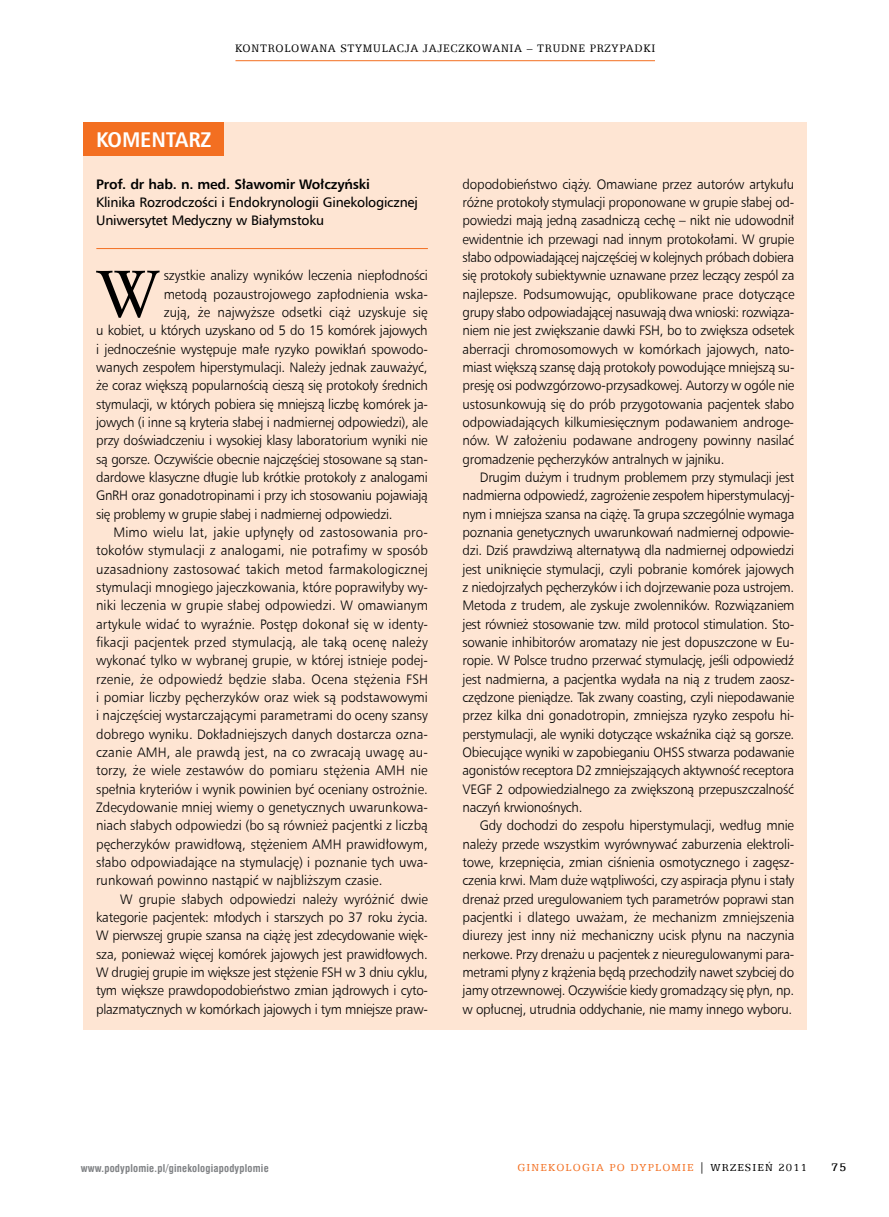
<style>
.page{position:relative;width:889px;height:1217px;background:#fff}
.page>*{position:absolute;margin:0;border:0;box-sizing:border-box;transform-origin:0 0}
.t1{font:66.3px "Class Garmnd EU";color:#000}
.t2{font:700 21.3px "Humnst 777 Cn EU";letter-spacing:-.005em;color:#fff;scale:1.07 1}
.t3{font:13.8px/18.3px "Humnst 777 Lt EU";letter-spacing:-.005em;color:#000;text-align:justify}
.t4{font:13.8px/18.3px "Humnst 777 EU";letter-spacing:-.015em;color:#000}
.t5{font:700 13.8px "Humnst 777 EU";letter-spacing:-.015em;color:#000}
.t6{font:12.45px "Egyptian 505 Md EU";color:#000}
.t7{font:12.3px "Egyptian 505 EU";letter-spacing:.06em;color:#000;scale:.95 1}
.t8{font:11.4px "Egyptian 505 EU";letter-spacing:.1em;color:#f36f21}
.t9{font:700 10.5px "Swis 721 Cn EU";letter-spacing:.02em;color:#808285}
.s1{color:#000}
</style>
<div class="page">
<hr style="left:235px;top:60px;width:420px;height:1px;background:#f36f21">
<div style="left:83px;top:123px;width:724px;height:907px;background:#fee5d3"></div>
<div style="left:83px;top:122px;width:140px;height:34px;background:#f36f21"></div>
<hr style="left:96px;top:248px;width:332px;height:1px;background:#f36f21">
<p class="t7" style="left:235px;top:41px;width:444px">KONTROLOWANA STYMULACJA JAJECZKOWANIA – TRUDNE PRZYPADKI</p>
<h2 class="t2" style="left:96px;top:126px;width:109px">KOMENTARZ</h2>
<p class="t5" style="left:96px;top:175px;width:275px">Prof. dr hab. n. med. Sławomir Wołczyński</p>
<p class="t4" style="left:96px;top:193px;width:323px">Klinika Rozrodczości i Endokrynologii Ginekologicznej<br>Uniwersytet Medyczny w Białymstoku</p>
<h1 class="t1" style="left:96px;top:253px;width:66px">W</h1>
<p class="t3" style="left:164px;top:266px;width:266px">szystkie analizy wyników leczenia niepłodności</p>
<p class="t3" style="left:164px;top:284px;width:266px">metodą pozaustrojowego zapłodnienia wska-</p>
<p class="t3" style="left:164px;top:303px;width:265px">zują, że najwyższe odsetki ciąż uzyskuje się</p>
<p class="t3" style="left:96px;top:321px;width:333px">u kobiet, u których uzyskano od 5 do 15 komórek jajowych</p>
<p class="t3" style="left:96px;top:339px;width:333px">i jednocześnie występuje małe ryzyko powikłań spowodo-</p>
<p class="t3" style="left:96px;top:358px;width:333px">wanych zespołem hiperstymulacji. Należy jednak zauważyć,</p>
<p class="t3" style="left:96px;top:376px;width:333px">że coraz większą popularnością cieszą się protokoły średnich</p>
<p class="t3" style="left:96px;top:394px;width:333px">stymulacji, w których pobiera się mniejszą liczbę komórek ja-</p>
<p class="t3" style="left:96px;top:413px;width:333px">jowych (i inne są kryteria słabej i nadmiernej odpowiedzi), ale</p>
<p class="t3" style="left:96px;top:431px;width:333px">przy doświadczeniu i wysokiej klasy laboratorium wyniki nie</p>
<p class="t3" style="left:96px;top:449px;width:333px">są gorsze. Oczywiście obecnie najczęściej stosowane są stan-</p>
<p class="t3" style="left:96px;top:467px;width:333px">dardowe klasyczne długie lub krótkie protokoły z analogami</p>
<p class="t3" style="left:96px;top:486px;width:333px">GnRH oraz gonadotropinami i przy ich stosowaniu pojawiają</p>
<p class="t3" style="left:96px;top:504px;width:298px">się problemy w grupie słabej i nadmiernej odpowiedzi.</p>
<p class="t3" style="left:113px;top:522px;width:316px">Mimo wielu lat, jakie upłynęły od zastosowania pro-</p>
<p class="t3" style="left:96px;top:541px;width:333px">tokołów stymulacji z analogami, nie potrafimy w sposób</p>
<p class="t3" style="left:96px;top:559px;width:333px">uzasadniony zastosować takich metod farmakologicznej</p>
<p class="t3" style="left:96px;top:577px;width:333px">stymulacji mnogiego jajeczkowania, które poprawiłyby wy-</p>
<p class="t3" style="left:96px;top:596px;width:333px">niki leczenia w grupie słabej odpowiedzi. W omawianym</p>
<p class="t3" style="left:96px;top:614px;width:333px">artykule widać to wyraźnie. Postęp dokonał się w identy-</p>
<p class="t3" style="left:96px;top:632px;width:333px">fikacji pacjentek przed stymulacją, ale taką ocenę należy</p>
<p class="t3" style="left:96px;top:651px;width:333px">wykonać tylko w wybranej grupie, w której istnieje podej-</p>
<p class="t3" style="left:96px;top:669px;width:333px">rzenie, że odpowiedź będzie słaba. Ocena stężenia FSH</p>
<p class="t3" style="left:96px;top:687px;width:333px">i pomiar liczby pęcherzyków oraz wiek są podstawowymi</p>
<p class="t3" style="left:96px;top:706px;width:333px">i najczęściej wystarczającymi parametrami do oceny szansy</p>
<p class="t3" style="left:96px;top:724px;width:333px">dobrego wyniku. Dokładniejszych danych dostarcza ozna-</p>
<p class="t3" style="left:96px;top:742px;width:333px">czanie AMH, ale prawdą jest, na co zwracają uwagę au-</p>
<p class="t3" style="left:96px;top:761px;width:333px">torzy, że wiele zestawów do pomiaru stężenia AMH nie</p>
<p class="t3" style="left:96px;top:779px;width:333px">spełnia kryteriów i wynik powinien być oceniany ostrożnie.</p>
<p class="t3" style="left:96px;top:797px;width:333px">Zdecydowanie mniej wiemy o genetycznych uwarunkowa-</p>
<p class="t3" style="left:96px;top:816px;width:333px">niach słabych odpowiedzi (bo są również pacjentki z liczbą</p>
<p class="t3" style="left:96px;top:834px;width:333px">pęcherzyków prawidłową, stężeniem AMH prawidłowym,</p>
<p class="t3" style="left:96px;top:852px;width:333px">słabo odpowiadające na stymulację) i poznanie tych uwa-</p>
<p class="t3" style="left:96px;top:870px;width:288px">runkowań powinno nastąpić w najbliższym czasie.</p>
<p class="t3" style="left:120px;top:889px;width:309px">W grupie słabych odpowiedzi należy wyróżnić dwie</p>
<p class="t3" style="left:96px;top:907px;width:333px">kategorie pacjentek: młodych i starszych po 37 roku życia.</p>
<p class="t3" style="left:96px;top:925px;width:333px">W pierwszej grupie szansa na ciążę jest zdecydowanie więk-</p>
<p class="t3" style="left:96px;top:944px;width:333px">sza, ponieważ więcej komórek jajowych jest prawidłowych.</p>
<p class="t3" style="left:96px;top:962px;width:333px">W drugiej grupie im większe jest stężenie FSH w 3 dniu cyklu,</p>
<p class="t3" style="left:96px;top:980px;width:333px">tym większe prawdopodobieństwo zmian jądrowych i cyto-</p>
<p class="t3" style="left:96px;top:999px;width:333px">plazmatycznych w komórkach jajowych i tym mniejsze praw-</p>
<p class="t3" style="left:462px;top:174px;width:333px">dopodobieństwo ciąży. Omawiane przez autorów artykułu różne protokoły stymulacji proponowane w grupie słabej od&shy;powiedzi mają jedną zasadniczą cechę – nikt nie udowodnił ewidentnie ich przewagi nad innym protokołami. W grupie słabo odpowiadającej najczęściej w kolejnych próbach dobiera się protokoły subiektywnie uznawane przez leczący zespól za najlepsze. Podsumowując, opublikowane prace dotyczące grupy słabo odpowiadającej nasuwają dwa wnioski: rozwiąza&shy;niem nie jest zwiększanie dawki FSH, bo to zwiększa odsetek aberracji chromosomowych w komórkach jajowych, nato&shy;miast większą szansę dają protokoły powodujące mniejszą su&shy;presję osi podwzgórzowo-przysadkowej. Autorzy w ogóle nie ustosunkowują się do prób przygotowania pacjentek słabo odpowiadających kilkumiesięcznym podawaniem androge&shy;nów. W założeniu podawane androgeny powinny nasilać gromadzenie pęcherzyków antralnych w jajniku.</p>
<p class="t3" style="left:462px;top:467px;width:333px;text-indent:17px">Drugim dużym i trudnym problemem przy stymulacji jest nadmierna odpowiedź, zagrożenie zespołem hiperstymulacyj&shy;nym i mniejsza szansa na ciążę. Ta grupa szczególnie wymaga poznania genetycznych uwarunkowań nadmiernej odpowie&shy;dzi. Dziś prawdziwą alternatywą dla nadmiernej odpowiedzi jest uniknięcie stymulacji, czyli pobranie komórek jajowych z niedojrzałych pęcherzyków i ich dojrzewanie poza ustrojem.<br>Metoda z trudem, ale zyskuje zwolenników. Rozwiązaniem jest również stosowanie tzw. mild protocol stimulation. Sto&shy;sowanie inhibitorów aromatazy nie jest dopuszczone w Eu&shy;ropie. W Polsce trudno przerwać stymulację, jeśli odpowiedź jest nadmierna, a pacjentka wydała na nią z trudem zaosz&shy;czędzone pieniądze. Tak zwany coasting, czyli niepodawanie przez kilka dni gonadotropin, zmniejsza ryzyko zespołu hi&shy;perstymulacji, ale wyniki dotyczące wskaźnika ciąż są gorsze.<br>Obiecujące wyniki w zapobieganiu OHSS stwarza podawanie agonistów receptora D2 zmniejszających aktywność receptora VEGF 2 odpowiedzialnego za zwiększoną przepuszczalność naczyń krwionośnych.</p>
<p class="t3" style="left:462px;top:815px;width:333px;text-indent:17px">Gdy dochodzi do zespołu hiperstymulacji, według mnie należy przede wszystkim wyrównywać zaburzenia elektroli&shy;towe, krzepnięcia, zmian ciśnienia osmotycznego i zagęsz&shy;czenia krwi. Mam duże wątpliwości, czy aspiracja płynu i stały drenaż przed uregulowaniem tych parametrów poprawi stan pacjentki i dlatego uważam, że mechanizm zmniejszenia diurezy jest inny niż mechaniczny ucisk płynu na naczynia nerkowe. Przy drenażu u pacjentek z nieuregulowanymi para&shy;metrami płyny z krążenia będą przechodziły nawet szybciej do jamy otrzewnowej. Oczywiście kiedy gromadzący się płyn, np. w opłucnej, utrudnia oddychanie, nie mamy innego wyboru.</p>
<p class="t9" style="left:81px;top:1161px;width:189px">www.podyplomie.pl/ginekologiapodyplomie</p>
<p class="t8" style="left:517px;top:1160px;width:291px">GINEKOLOGIA PO DYPLOMIE <span class="s1">| WRZESIEŃ 2011</span></p>
<p class="t6" style="left:831px;top:1159px;width:17px">75</p>
</div>
